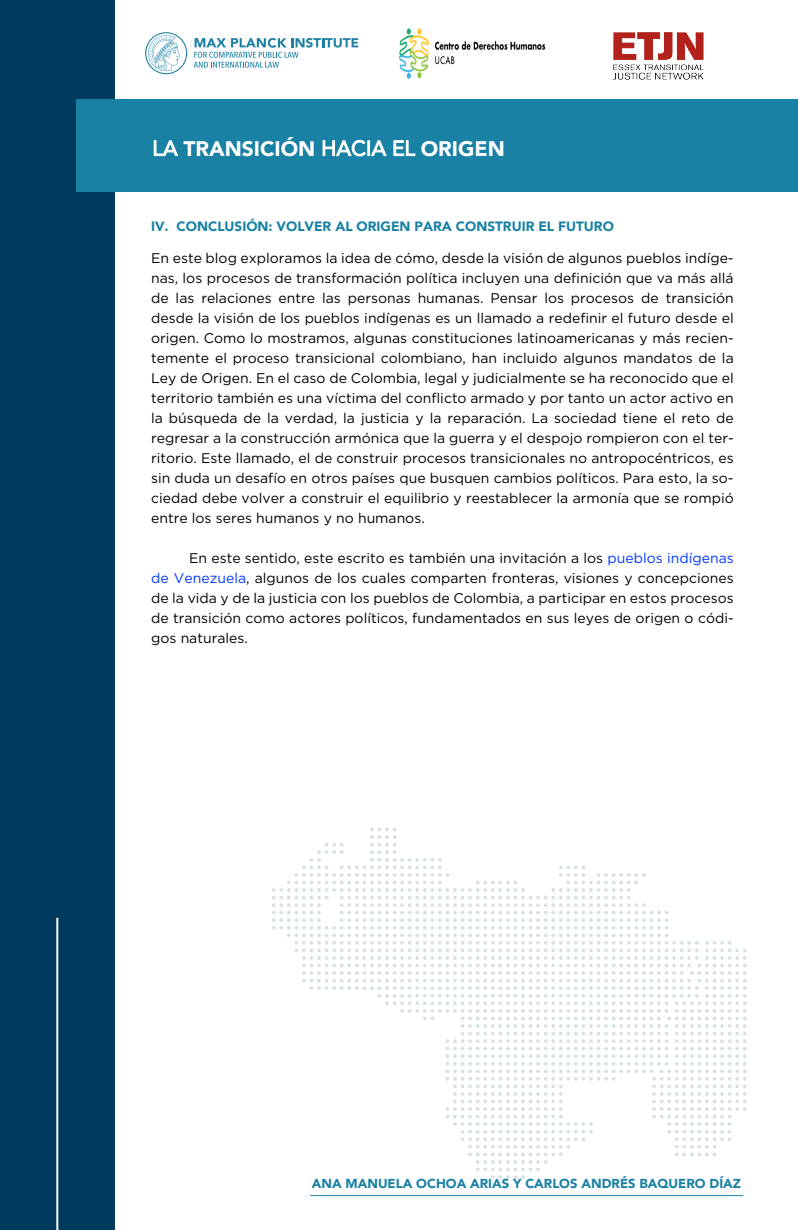
<style>
.page{position:relative;width:798px;height:1230px;background:#fff}
.page>*{position:absolute;margin:0;border:0;box-sizing:border-box;transform-origin:0 0}
.t1{font:900 21px "Avenir";color:#fff}
.t2{font:14px/20px "Gotham";color:#000;text-align:justify}
.t3{font:900 13.5px "Avenir";color:#1981a4}
.t4{font:900 13px "Avenir";color:#1981a4}
.s1{font-weight:400}
.s2{color:#0037ff}
</style>
<div class="page">
<svg style="left:272px;top:828px;width:474px;height:358px"></svg>
<div style="left:0;top:0;width:115px;height:1230px;background:#003a5d"></div>
<div style="left:76px;top:99px;width:722px;height:93px;background:#1981a4"></div>
<svg style="left:145px;top:32px;width:42px;height:42px"></svg>
<svg style="left:194px;top:38px;width:164px;height:30px"></svg>
<img style="left:399px;top:28px;width:146px;height:51px">
<hr style="left:56px;top:918px;width:2px;height:312px;background:#fff">
<img style="left:614px;top:32px;width:89px;height:48px">
<hr style="left:310px;top:1195px;width:433px;height:1px;background:#1981a4">
<h1 class="t1" style="left:152px;top:130px;width:354px"><span class="s1">LA</span> TRANSICIÓN <span class="s1">HACIA EL</span> ORIGEN</h1>
<p class="t3" style="left:151px;top:214px;width:464px">IV. CONCLUSIÓN: VOLVER AL ORIGEN PARA CONSTRUIR EL FUTURO</p>
<p class="t2" style="left:151px;top:247px;width:584px">En este blog exploramos la idea de cómo, desde la visión de algunos pueblos indíge&shy;nas, los procesos de transformación política incluyen una definición que va más allá de las relaciones entre las personas humanas. Pensar los procesos de transición desde la visión de los pueblos indígenas es un llamado a redefinir el futuro desde el origen. Como lo mostramos, algunas constituciones latinoamericanas y más recien&shy;temente el proceso transicional colombiano, han incluido algunos mandatos de la Ley de Origen. En el caso de Colombia, legal y judicialmente se ha reconocido que el territorio también es una víctima del conflicto armado y por tanto un actor activo en la búsqueda de la verdad, la justicia y la reparación. La sociedad tiene el reto de regresar a la construcción armónica que la guerra y el despojo rompieron con el ter&shy;ritorio. Este llamado, el de construir procesos transicionales no antropocéntricos, es sin duda un desafío en otros países que busquen cambios políticos. Para esto, la so&shy;ciedad debe volver a construir el equilibrio y reestablecer la armonía que se rompió entre los seres humanos y no humanos.</p>
<p class="t2" style="left:151px;top:547px;width:584px;text-indent:38px">En este sentido, este escrito es también una invitación a los <span class="s2">pueblos indígenas de Venezuela</span>, algunos de los cuales comparten fronteras, visiones y concepciones de la vida y de la justicia con los pueblos de Colombia, a participar en estos procesos de transición como actores políticos, fundamentados en sus leyes de origen o códi&shy;gos naturales.</p>
<p class="t4" style="left:312px;top:1172px;width:431px">ANA MANUELA OCHOA ARIAS Y CARLOS ANDRÉS BAQUERO DÍAZ</p>
</div>
